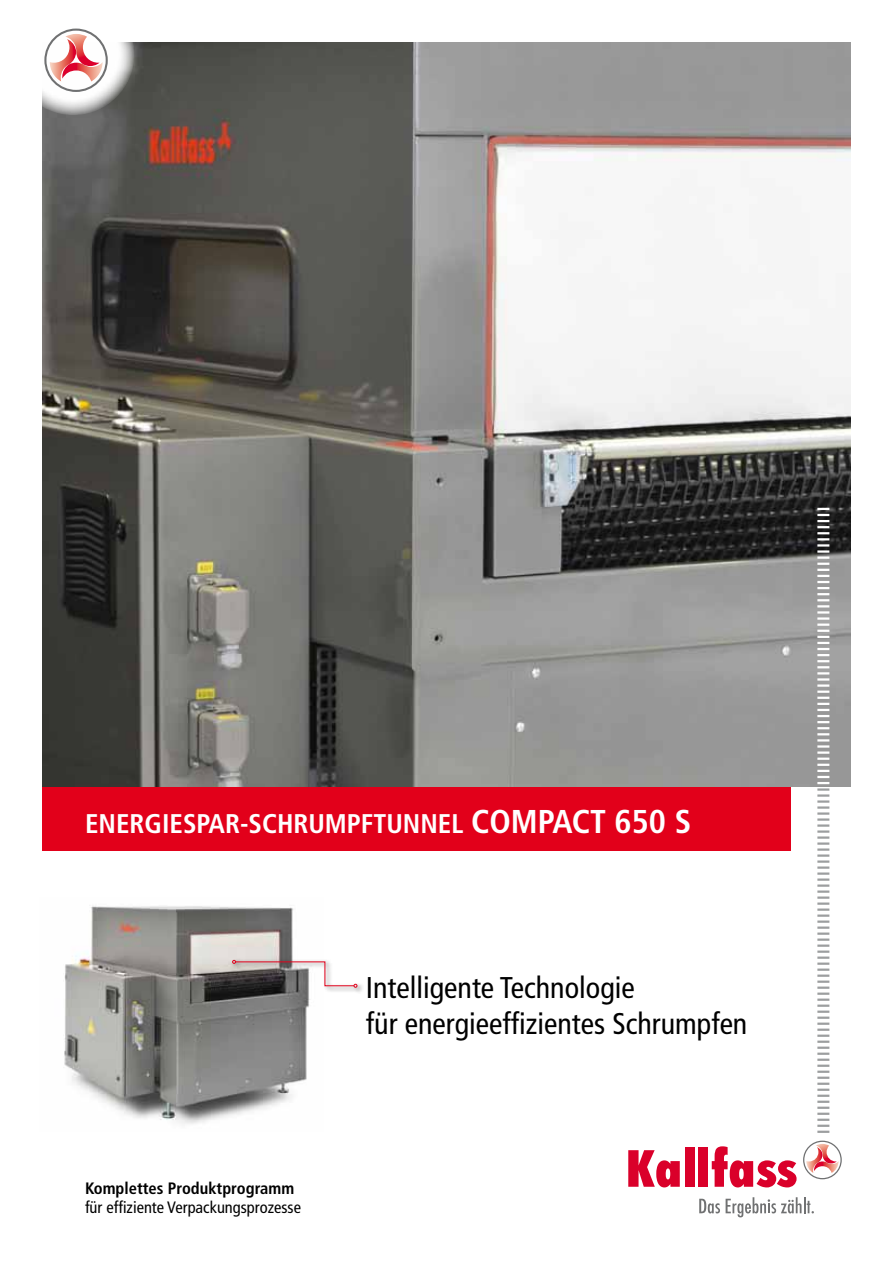
<style>
.page{position:relative;width:893px;height:1263px;background:#fff}
.page>*{position:absolute;margin:0;border:0;box-sizing:border-box;transform-origin:0 0}
.t1{font:condensed 30px/36px "Frutiger LT Std";color:#000}
.t2{font:700 condensed 27px "Frutiger LT Std";color:#fff}
.t3{font:condensed 16.5px "Frutiger LT Std";color:#000}
.t4{font:700 condensed 16.5px "Frutiger LT Std";color:#000}
.s1{font-size:33px}
</style>
<div class="page">
<img style="left:43px;top:43px;width:807px;height:744px">
<img style="left:64px;top:906px;width:246px;height:218px">
<div style="left:230px;top:957px;width:134px;height:36px;background:#000;opacity:.75"></div>
<svg style="left:232px;top:960px;width:125px;height:28px"></svg>
<svg style="left:42px;top:28px;width:93px;height:87px"></svg>
<div style="left:43px;top:787px;width:748px;height:63px;background:#e2001a"></div>
<svg style="left:817px;top:508px;width:12px;height:625px"></svg>
<svg style="left:628px;top:1150px;width:52px;height:37px"></svg>
<div style="left:685px;top:1147px;width:9px;height:40px;background:#da002a"></div>
<div style="left:699px;top:1147px;width:9px;height:40px;background:#da002a"></div>
<svg style="left:712px;top:1146px;width:85px;height:41px"></svg>
<svg style="left:803px;top:1140px;width:39px;height:39px"></svg>
<svg style="left:699px;top:1199px;width:21px;height:14px"></svg>
<svg style="left:726px;top:1197px;width:88px;height:20px"></svg>
<p class="t2" style="left:85px;top:807px;width:608px">ENERGIESPAR-SCHRUMPFTUNNEL <span class="s1">COMPACT 650 S</span></p>
<p class="t4" style="left:85px;top:1178px;width:211px">Komplettes Produktprogramm</p>
<p class="t3" style="left:85px;top:1198px;width:217px">für effiziente Verpackungsprozesse</p>
<p class="t1" style="left:366px;top:969px;width:383px">Intelligente Technologie<br>für energieeffizientes Schrumpfen</p>
</div>
